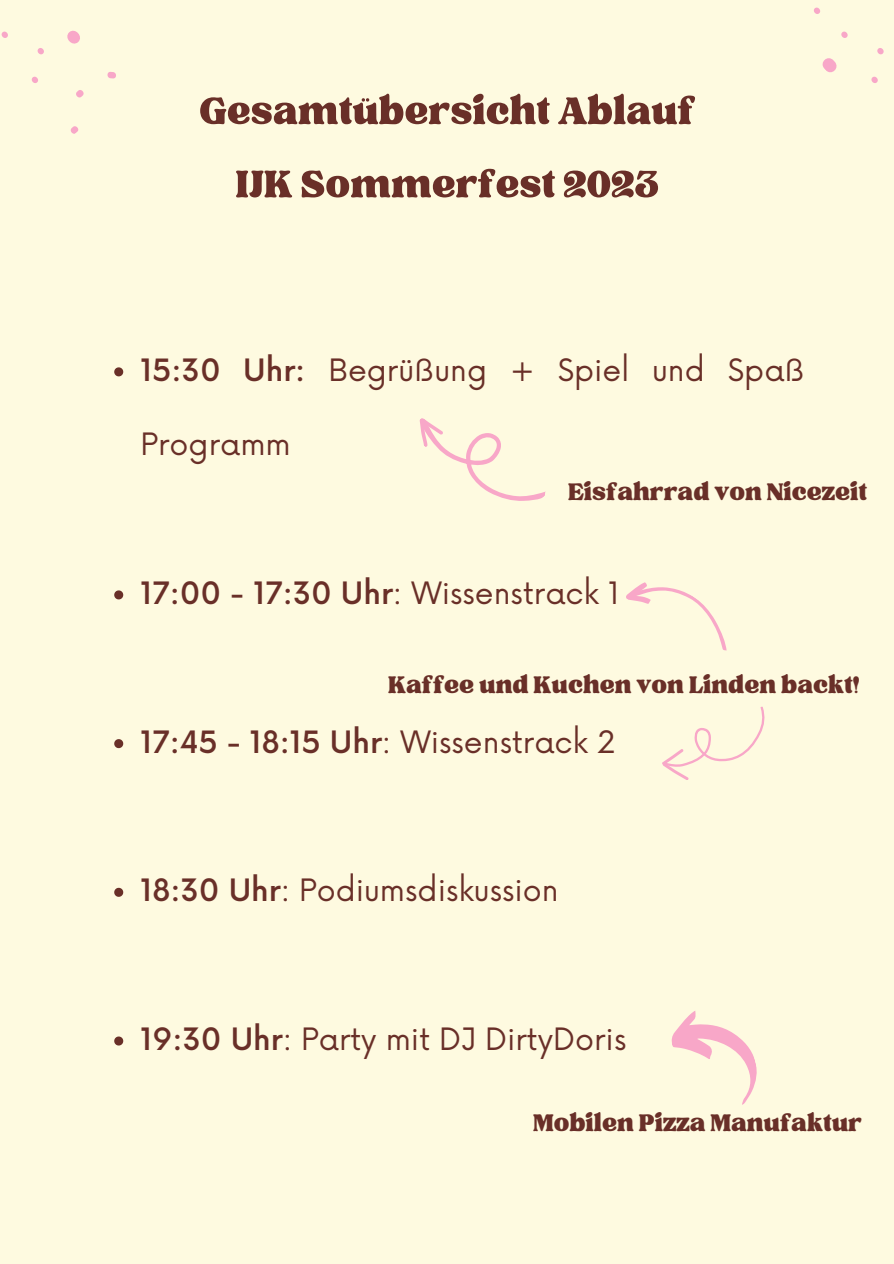
<style>
.page{position:relative;width:894px;height:1264px;background:#fff}
.page>*{position:absolute;margin:0;border:0;box-sizing:border-box;transform-origin:0 0}
.t1{font:52.5px "TAN Tangkiwood Display";color:#692f28}
.t2{font:33px "TAN Tangkiwood Display";color:#692f28}
.t3{font:30px "Now";color:#692f28}
.t4{font:500 30px "Now";color:#692f28}
.s1{font-weight:500}
.s2{font-weight:400}
</style>
<div class="page">
<div style="left:0;top:0;width:893px;height:1263px;background:#fefae0"></div>
<svg style="left:1px;top:30px;width:115px;height:104px"></svg>
<svg style="left:813px;top:7px;width:71px;height:76px"></svg>
<svg style="left:114px;top:367px;width:9px;height:9px"></svg>
<svg style="left:114px;top:590px;width:9px;height:9px"></svg>
<svg style="left:114px;top:739px;width:9px;height:9px"></svg>
<svg style="left:114px;top:887px;width:9px;height:9px"></svg>
<svg style="left:114px;top:1036px;width:9px;height:9px"></svg>
<svg style="left:626px;top:582px;width:101px;height:69px"></svg>
<svg style="left:419px;top:418px;width:127px;height:83px"></svg>
<svg style="left:662px;top:706px;width:103px;height:74px"></svg>
<svg style="left:671px;top:1011px;width:86px;height:94px"></svg>
<p class="t1" style="left:199px;top:91px;width:497px">Gesamtübersicht Ablauf</p>
<p class="t1" style="left:235px;top:165px;width:424px">IJK Sommerfest 2023</p>
<p class="t3" style="left:140px;top:353px;width:665px"><span class="s1">15:30 Uhr:</span> Begrüßung + Spiel und Spaß</p>
<p class="t3" style="left:140px;top:427px;width:152px">Programm</p>
<p class="t2" style="left:568px;top:479px;width:300px">Eisfahrrad von Nicezeit</p>
<p class="t4" style="left:140px;top:577px;width:480px">17:00 - 17:30 Uhr<span class="s2">: Wissenstrack 1</span></p>
<p class="t2" style="left:388px;top:672px;width:473px">Kaffee und Kuchen von Linden backt!</p>
<p class="t4" style="left:140px;top:725px;width:476px">17:45 - 18:15 Uhr<span class="s2">: Wissenstrack 2</span></p>
<p class="t3" style="left:140px;top:873px;width:419px"><span class="s1">18:30 Uhr</span>: Podiumsdiskussion</p>
<p class="t3" style="left:140px;top:1022px;width:487px"><span class="s1">19:30 Uhr</span>: Party mit DJ DirtyDoris</p>
<p class="t2" style="left:533px;top:1110px;width:330px">Mobilen PizzaManufaktur</p>
</div>
